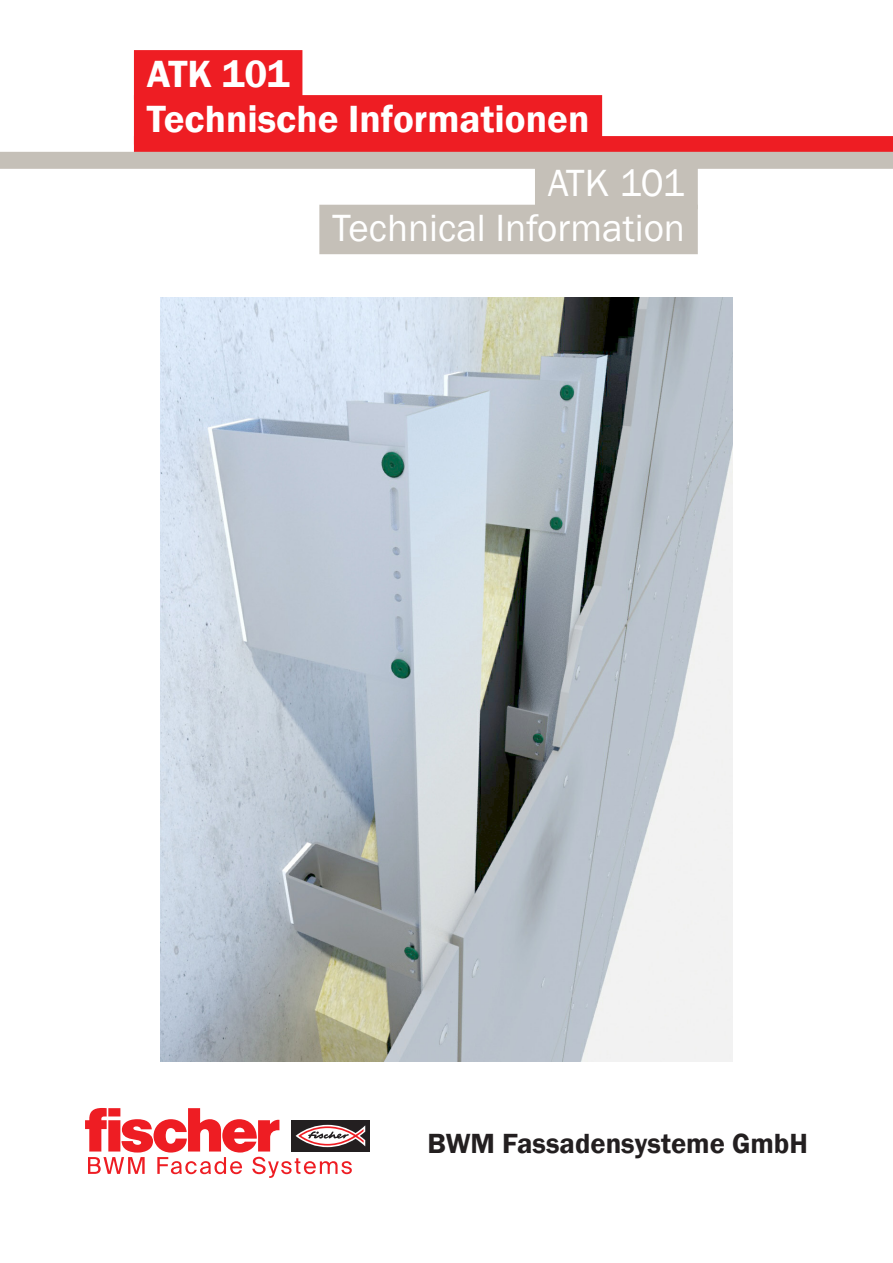
<style>
.page{position:relative;width:893px;height:1263px;background:#fff}
.page>*{position:absolute;margin:0;border:0;box-sizing:border-box;transform-origin:0 0}
.Überschrift_DE_-_26_Pt{font:600 39px "Franklin Gothic";color:#fff}
.Überschrift_EN_-_26_Pt{font:39px "Franklin Gothic";color:#fff}
.BWM_SW_-_19_Pt{font:600 28.5px "Franklin Gothic";color:#231f20}
</style>
<div class="page">
<svg style="left:0;top:136px;width:893px;height:33px;background:#d7908e"></svg>
<div style="left:291px;top:1120px;width:79px;height:31px;background:#231f20"></div>
<svg style="left:85px;top:1108px;width:280px;height:70px"></svg>
<img style="left:160px;top:298px;width:573px;height:763px">
<div style="left:535px;top:160px;width:163px;height:49px;background:#c5c0b8"></div>
<div style="left:319px;top:205px;width:379px;height:49px;background:#c5c0b8"></div>
<div style="left:134px;top:50px;width:168px;height:50px;background:#ee1d23"></div>
<div style="left:134px;top:95px;width:468px;height:50px;background:#ee1d23"></div>
<p class="Überschrift_DE_-_26_Pt" style="left:147px;top:50px;width:144px">ATK 101</p>
<p class="Überschrift_DE_-_26_Pt" style="left:147px;top:95px;width:444px">Technische Informationen</p>
<p class="Überschrift_EN_-_26_Pt" style="left:548px;top:159px;width:139px">ATK 101</p>
<p class="Überschrift_EN_-_26_Pt" style="left:332px;top:204px;width:354px">Technical Information</p>
<p class="BWM_SW_-_19_Pt" style="left:427px;top:1126px;width:382px">BWM Fassadensysteme GmbH</p>
</div>
